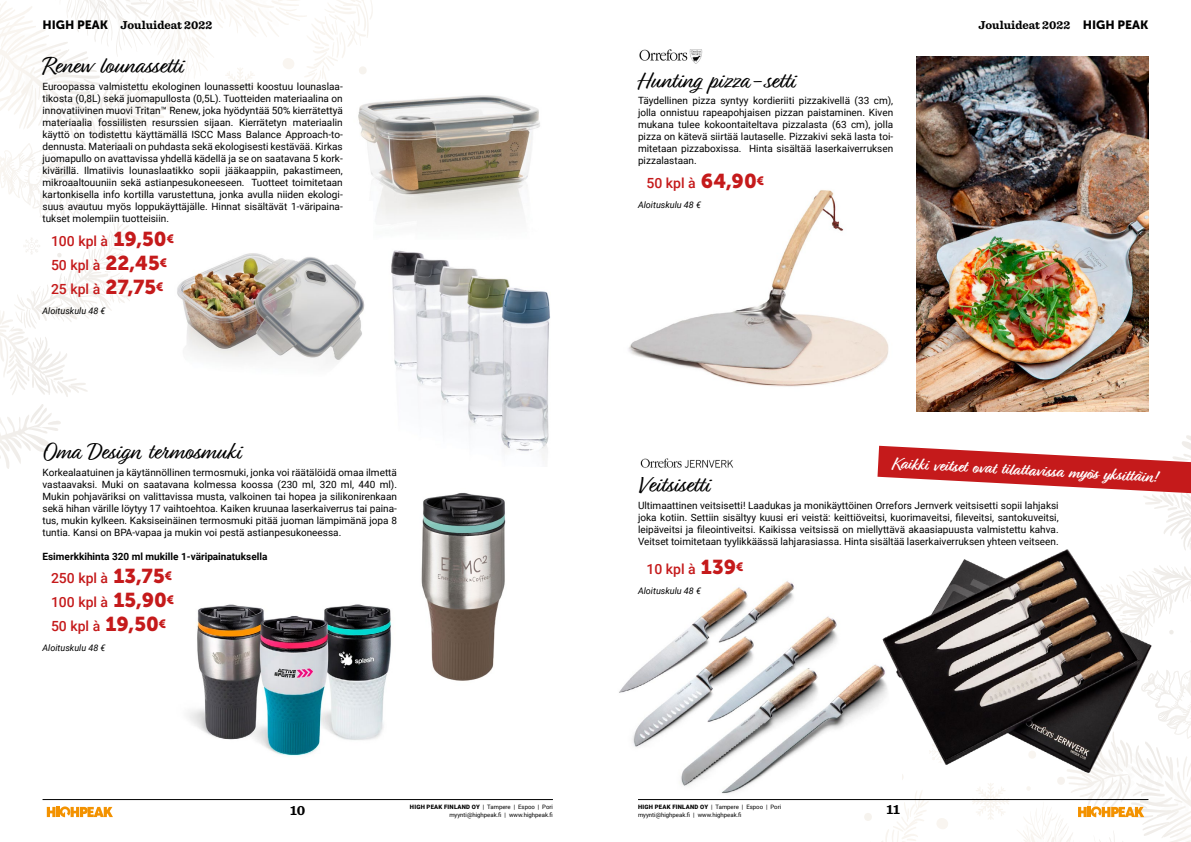
<style>
.page{position:relative;width:1191px;height:842px;background:#fff}
.page>*{position:absolute;margin:0;border:0;box-sizing:border-box;transform-origin:0 0}
.t1{font:24px "Relation";color:#000}
.t2{font:700 17px "Relation";color:#fff}
.t3{font:500 14px/23.8px "Roboto";color:#c51a1b}
.t4{font:700 14px "Sentinel";color:#000}
.t5{font:700 12px "Sentinel";color:#000}
.t6{font:10px/12px "Roboto";color:#000;text-align:justify}
.t7{font:700 10px "Roboto";color:#000}
.t8{font:italic 9px "Roboto";color:#000}
.t9{font:6px/8px "Roboto";color:#000;text-align:right}
.s1{font-family:"Museo Sans 900";font-weight:400}
.s2{font-family:"Museo Sans 900";font-weight:400;font-size:20px}
.s3{font-weight:900}
</style>
<div class="page">
<svg style="left:0;top:0;width:373px;height:315px"></svg>
<svg style="left:0;top:315px;width:98px;height:154px"></svg>
<svg style="left:972px;top:784px;width:22px;height:36px"></svg>
<svg style="left:937px;top:818px;width:11px;height:11px"></svg>
<svg style="left:862px;top:791px;width:67px;height:51px"></svg>
<img style="left:628px;top:190px;width:230px;height:197px">
<img style="left:916px;top:57px;width:232px;height:126px">
<img style="left:619px;top:581px;width:282px;height:217px">
<img style="left:870px;top:555px;width:208px;height:229px">
<img style="left:639px;top:50px;width:63px;height:14px">
<img style="left:640px;top:458px;width:94px;height:10px">
<img style="left:343px;top:83px;width:197px;height:137px">
<img style="left:391px;top:250px;width:160px;height:210px">
<img style="left:169px;top:201px;width:204px;height:163px">
<img style="left:188px;top:604px;width:204px;height:152px">
<img style="left:421px;top:492px;width:85px;height:189px">
<img style="left:858px;top:183px;width:333px;height:372px">
<hr style="left:638px;top:799px;width:510px;height:1px;background:#000">
<hr style="left:43px;top:799px;width:510px;height:1px;background:#000">
<svg style="left:1016px;top:565px;width:175px;height:277px"></svg>
<svg style="left:47px;top:806px;width:66px;height:11px"></svg>
<p class="t5" style="left:43px;top:16px;width:171px"><span class="s1">HIGH PEAK</span> Jouluideat 2022</p>
<p class="t5" style="left:978px;top:16px;width:171px">Jouluideat 2022 <span class="s1">HIGH PEAK</span></p>
<h1 class="t1" style="left:43px;top:52px;width:141px">Renew lounassetti</h1>
<p class="t6" style="left:43px;top:80px;width:302px">Euroopassa valmistettu ekologinen lounassetti koostuu lounaslaa&shy;tikosta (0,8L) sekä juomapullosta (0,5L). Tuotteiden materiaalina on innovatiivinen muovi Tritan™ Renew, joka hyödyntää 50% kierrätettyä materiaalia fossiilisten resurssien sijaan. Kierrätetyn materiaalin käyttö on todistettu käyttämällä ISCC Mass Balance Approach-to&shy;dennusta. Materiaali on puhdasta sekä ekologisesti kestävää. Kirkas juomapullo on avattavissa yhdellä kädellä ja se on saatavana 5 kork&shy;kivärillä. Ilmatiivis lounaslaatikko sopii jääkaappiin, pakastimeen, mikroaaltouuniin sekä astianpesukoneeseen. Tuotteet toimitetaan kartonkisella info kortilla varustettuna, jonka avulla niiden ekologi&shy;suus avautuu myös loppukäyttäjälle. Hinnat sisältävät 1-väripaina&shy;tukset molempiin tuotteisiin.</p>
<h3 class="t3" style="left:51px;top:228px;width:124px">100 kpl à <span class="s2">19,50</span><sup>€<br></sup>50 kpl à <span class="s2">22,45</span><sup>€<br></sup>25 kpl à <span class="s2">27,75</span><sup>€</sup></h3>
<p class="t8" style="left:43px;top:304px;width:65px">Aloituskulu 48 €</p>
<h1 class="t1" style="left:43px;top:438px;width:199px">Oma Design termosmuki</h1>
<p class="t6" style="left:43px;top:466px;width:356px">Korkealaatuinen ja käytännöllinen termosmuki, jonka voi räätälöidä omaa ilmettä vastaavaksi. Muki on saatavana kolmessa koossa (230 ml, 320 ml, 440 ml).<br>Mukin pohjaväriksi on valittavissa musta, valkoinen tai hopea ja silikonirenkaan sekä hihan värille löytyy 17 vaihtoehtoa. Kaiken kruunaa laserkaiverrus tai paina&shy;tus, mukin kylkeen. Kaksiseinäinen termosmuki pitää juoman lämpimänä jopa 8 tuntia. Kansi on BPA-vapaa ja mukin voi pestä astianpesukoneessa.</p>
<p class="t7" style="left:43px;top:549px;width:226px">Esimerkkihinta 320 ml mukille 1-väripainatuksella</p>
<h3 class="t3" style="left:51px;top:566px;width:125px">250 kpl à <span class="s2">13,75</span><sup>€<br></sup>100 kpl à <span class="s2">15,90</span><sup>€<br></sup>50 kpl à <span class="s2">19,50</span><sup>€</sup></h3>
<p class="t8" style="left:43px;top:642px;width:65px">Aloituskulu 48 €</p>
<h1 class="t1" style="left:638px;top:67px;width:158px">Hunting pizza-setti</h1>
<p class="t6" style="left:638px;top:94px;width:257px">Täydellinen pizza syntyy kordieriiti pizzakivellä (33 cm), jolla onnistuu rapeapohjaisen pizzan paistaminen. Kiven mukana tulee kokoontaiteltava pizzalasta (63 cm), jolla pizza on kätevä siirtää lautaselle. Pizzakivi sekä lasta toi&shy;mitetaan pizzaboxissa. Hinta sisältää laserkaiverruksen pizzalastaan.</p>
<h3 class="t3" style="left:646px;top:171px;width:119px">50 kpl à <span class="s2">64,90</span><sup>€</sup></h3>
<p class="t8" style="left:638px;top:199px;width:64px">Aloituskulu 48 €</p>
<h2 class="t2" style="left:893px;top:453px;width:267px;rotate:3deg">Kaikki veitset ovat tilattavissa myös yksittäin!</h2>
<h1 class="t1" style="left:638px;top:471px;width:73px">Veitsisetti</h1>
<p class="t6" style="left:638px;top:499px;width:422px">Ultimaattinen veitsisetti! Laadukas ja monikäyttöinen Orrefors Jernverk veitsisetti sopii lahjaksi joka kotiin. Settiin sisältyy kuusi eri veistä: keittiöveitsi, kuorimaveitsi, fileveitsi, santokuveitsi, leipäveitsi ja fileointiveitsi. Kaikissa veitsissä on miellyttävä akaasiapuusta valmistettu kahva.<br>Veitset toimitetaan tyylikkäässä lahjarasiassa. Hinta sisältää laserkaiverruksen yhteen veitseen.</p>
<h3 class="t3" style="left:646px;top:557px;width:98px">10 kpl à <span class="s2">139</span><sup>€</sup></h3>
<p class="t8" style="left:638px;top:585px;width:64px">Aloituskulu 48 €</p>
<p class="t9" style="left:410px;top:803px;width:144px"><span class="s3">HIGH PEAK FINLAND OY</span> | Tampere | Espoo | Pori myynti@highpeak.fi | www.highpeak.fi</p>
<p class="t9" style="left:638px;top:803px;width:145px;text-align:left"><span class="s3">HIGH PEAK FINLAND OY</span> | Tampere | Espoo | Pori myynti@highpeak.fi | www.highpeak.fi</p>
<h3 class="t4" style="left:290px;top:799px;width:17px">10</h3>
<h3 class="t4" style="left:886px;top:798px;width:15px">11</h3>
</div>
